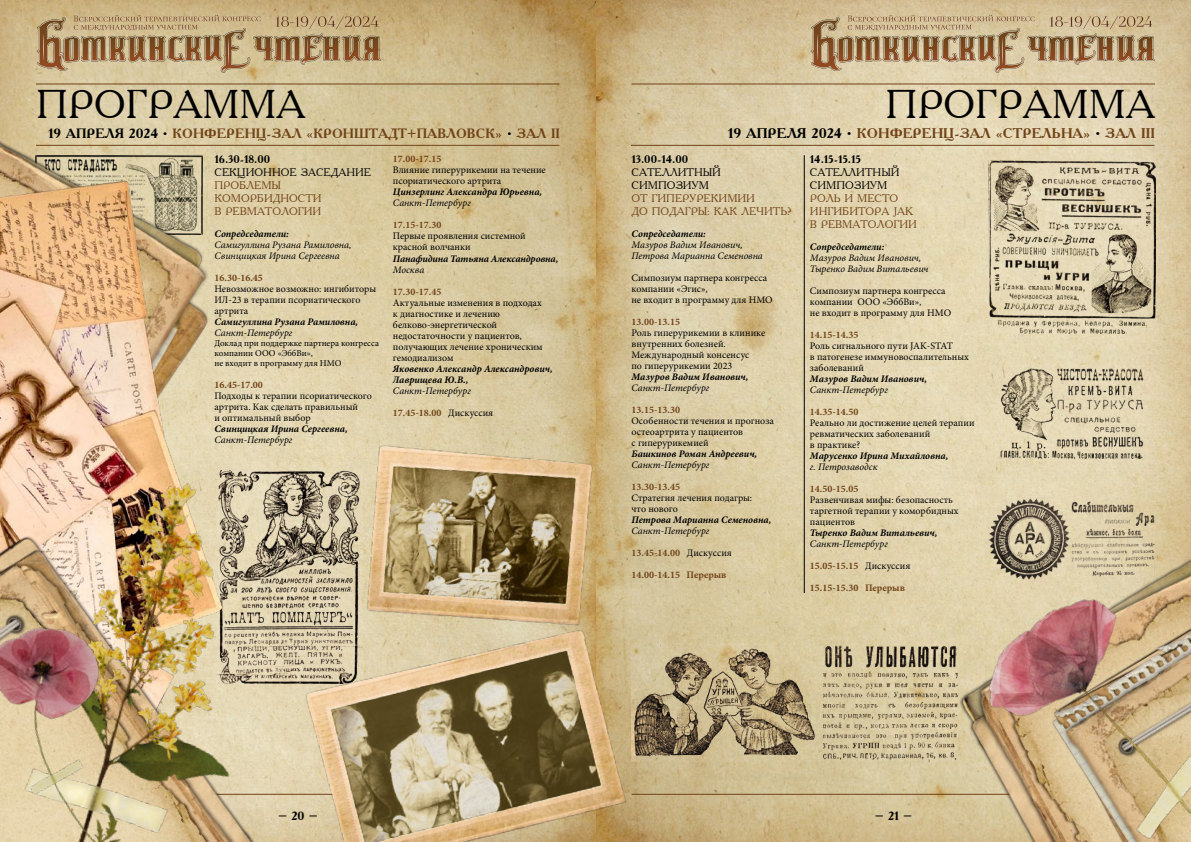
<style>
.page{position:relative;width:1191px;height:842px;background:#fff}
.page>*{position:absolute;margin:0;border:0;box-sizing:border-box;transform-origin:0 0}
.t1{font:40px "Academia Plain";color:#000}
.t2{font:700 14px "Academia";color:#714419}
.t3{font:700 13.5px "Academia";color:#714419}
.t4{font:700 12px "Academia";color:#000}
.t5{font:11px/13px "Academia Plain";color:#714419}
.t6{font:11px/13px "Academia Plain";color:#000}
.t7{font:700 11px "Academia";color:#000}
.t8{font:10px/11px "Minion Pro";color:#000}
.t9{font:italic 700 10px/11px "Minion Pro";color:#000}
.t10{font:italic 10px/11px "Minion Pro";color:#000}
.t11{font:700 10px "Minion Pro";color:#714419}
.t12{font:9px/10px "Minion Pro";color:#000}
.s1{color:#000}
.s2{font-weight:400;color:#000}
</style>
<div class="page">
<img style="left:0;top:0;width:1191px;height:842px">
<hr style="left:36px;top:83px;width:523px;height:1px;background:#714419">
<hr style="left:631px;top:83px;width:524px;height:1px;background:#714419">
<hr style="left:631px;top:794px;width:524px;height:1px;background:#714419">
<svg style="left:37px;top:15px;width:344px;height:58px;background:#b69b72"></svg>
<svg style="left:810px;top:15px;width:345px;height:58px;background:#bda37e"></svg>
<img style="left:0;top:129px;width:238px;height:316px">
<img style="left:309px;top:470px;width:46px;height:152px">
<hr style="left:36px;top:145px;width:523px;height:1px;background:#714419">
<hr style="left:631px;top:145px;width:523px;height:1px;background:#714419">
<hr style="left:804px;top:155px;width:1px;height:438px;background:#000">
<img style="left:988px;top:497px;width:166px;height:60px">
<img style="left:355px;top:434px;width:248px;height:188px">
<img style="left:309px;top:622px;width:326px;height:220px">
<img style="left:0;top:139px;width:222px;height:306px">
<img style="left:0;top:445px;width:309px;height:397px">
<img style="left:0;top:602px;width:173px;height:240px">
<img style="left:994px;top:365px;width:154px;height:96px">
<img style="left:631px;top:643px;width:315px;height:118px">
<img style="left:988px;top:160px;width:167px;height:173px">
<img style="left:949px;top:558px;width:242px;height:284px">
<h1 class="t1" style="left:36px;top:79px;width:271px">ПРОГРАММА</h1>
<h3 class="t3" style="left:48px;top:124px;width:513px"><span class="s1">19 АПРЕЛЯ 2024 •</span> КОНФЕРЕНЦ-ЗАЛ «КРОНШТАДТ+ПАВЛОВСК» <span class="s1">•</span> ЗАЛ II</h3>
<p class="t7" style="left:214px;top:152px;width:57px">16.30-18.00</p>
<p class="t6" style="left:214px;top:165px;width:158px">СЕКЦИОННОЕ ЗАСЕДАНИЕ</p>
<p class="t5" style="left:214px;top:178px;width:109px">ПРОБЛЕМЫ<br>КОМОРБИДНОСТИ<br>В РЕВМАТОЛОГИИ</p>
<p class="t9" style="left:214px;top:228px;width:76px">Сопредседатели:</p>
<p class="t10" style="left:214px;top:239px;width:138px">Самигуллина Рузана Рамиловна,<br>Свинцицкая Ирина Сергеевна</p>
<p class="t11" style="left:214px;top:270px;width:50px">16.30-16.45</p>
<p class="t8" style="left:214px;top:283px;width:163px">Невозможное возможно: ингибиторы<br>ИЛ-23 в терапии псориатического артрита</p>
<p class="t9" style="left:214px;top:316px;width:145px">Самигуллина Рузана Рамиловна,</p>
<p class="t10" style="left:214px;top:327px;width:79px">Санкт-Петербург</p>
<p class="t12" style="left:214px;top:338px;width:166px">Доклад при поддержке партнера конгресса компании ООО «ЭббВи»,<br>не входит в программу для НМО</p>
<p class="t11" style="left:214px;top:377px;width:50px">16.45-17.00</p>
<p class="t8" style="left:214px;top:390px;width:159px">Подходы к терапии псориатического артрита. Как сделать правильный<br>и оптимальный выбор</p>
<p class="t9" style="left:214px;top:423px;width:135px">Свинцицкая Ирина Сергеевна,</p>
<p class="t10" style="left:214px;top:434px;width:79px">Санкт-Петербург</p>
<p class="t11" style="left:393px;top:152px;width:50px">17.00-17.15</p>
<p class="t8" style="left:393px;top:165px;width:154px">Влияние гиперурикемии на течение псориатического артрита</p>
<p class="t9" style="left:393px;top:187px;width:151px">Цинзерлинг Александра Юрьевна,</p>
<p class="t10" style="left:393px;top:198px;width:79px">Санкт-Петербург</p>
<p class="t11" style="left:393px;top:218px;width:50px">17.15-17.30</p>
<p class="t8" style="left:393px;top:231px;width:134px">Первые проявления системной красной волчанки</p>
<p class="t9" style="left:393px;top:253px;width:167px">Панафидина Татьяна Александровна,</p>
<p class="t10" style="left:393px;top:264px;width:33px">Москва</p>
<p class="t11" style="left:393px;top:284px;width:50px">17.30-17.45</p>
<p class="t8" style="left:393px;top:297px;width:151px">Актуальные изменения в подходах к диагностике и лечению белково-энергетической недостаточности у пациентов, получающих лечение хроническим гемодиализом</p>
<p class="t9" style="left:393px;top:363px;width:161px">Яковенко Александр Александрович,<br>Лаврищева Ю.В.,</p>
<p class="t10" style="left:393px;top:385px;width:79px">Санкт-Петербург</p>
<p class="t11" style="left:393px;top:405px;width:102px">17.45-18.00 <span class="s2">Дискуссия</span></p>
<h1 class="t1" style="left:885px;top:79px;width:271px">ПРОГРАММА</h1>
<h2 class="t2" style="left:728px;top:124px;width:428px"><span class="s1">19 АПРЕЛЯ 2024 •</span> КОНФЕРЕНЦ-ЗАЛ «СТРЕЛЬНА» <span class="s1">•</span> ЗАЛ III</h2>
<p class="t7" style="left:631px;top:152px;width:58px">13.00-14.00</p>
<p class="t6" style="left:631px;top:165px;width:91px">САТЕЛЛИТНЫЙ<br>СИМПОЗИУМ</p>
<p class="t5" style="left:631px;top:191px;width:162px">ОТ ГИПЕРУРЕКИМИИ<br>ДО ПОДАГРЫ: КАК ЛЕЧИТЬ?</p>
<p class="t9" style="left:631px;top:228px;width:76px">Сопредседатели:</p>
<p class="t10" style="left:631px;top:239px;width:133px">Мазуров Вадим Иванович,<br>Петрова Марианна Семеновна</p>
<p class="t8" style="left:631px;top:272px;width:143px">Симпозиум партнера конгресса компании «Эгис»,<br>не входит в программу для НМО</p>
<p class="t11" style="left:631px;top:314px;width:50px">13.00-13.15</p>
<p class="t8" style="left:631px;top:327px;width:135px">Роль гиперурикемии в клинике внутренних болезней.<br>Международный консенсус<br>по гиперурикемии 2023</p>
<p class="t9" style="left:631px;top:371px;width:118px">Мазуров Вадим Иванович,</p>
<p class="t10" style="left:631px;top:382px;width:79px">Санкт-Петербург</p>
<p class="t11" style="left:631px;top:402px;width:50px">13.15-13.30</p>
<p class="t8" style="left:631px;top:415px;width:144px">Особенности течения и прогноза остеоартрита у пациентов<br>с гиперурикемией</p>
<p class="t9" style="left:631px;top:448px;width:127px">Башкинов Роман Андреевич,</p>
<p class="t10" style="left:631px;top:459px;width:79px">Санкт-Петербург</p>
<p class="t11" style="left:631px;top:479px;width:50px">13.30-13.45</p>
<p class="t8" style="left:631px;top:492px;width:122px">Стратегия лечения подагры: что нового</p>
<p class="t9" style="left:631px;top:514px;width:141px">Петрова Марианна Семеновна,</p>
<p class="t10" style="left:631px;top:525px;width:79px">Санкт-Петербург</p>
<p class="t11" style="left:631px;top:545px;width:102px">13.45-14.00 <span class="s2">Дискуссия</span></p>
<p class="t11" style="left:631px;top:567px;width:96px">14.00-14.15 Перерыв</p>
<p class="t7" style="left:810px;top:152px;width:52px">14.15-15.15</p>
<p class="t6" style="left:810px;top:165px;width:91px">САТЕЛЛИТНЫЙ<br>СИМПОЗИУМ</p>
<p class="t5" style="left:810px;top:191px;width:108px">РОЛЬ И МЕСТО<br>ИНГИБИТОРА JAK<br>В РЕВМАТОЛОГИИ</p>
<p class="t9" style="left:810px;top:241px;width:76px">Сопредседатели:</p>
<p class="t10" style="left:810px;top:252px;width:120px">Мазуров Вадим Иванович,<br>Тыренко Вадим Витальевич</p>
<p class="t8" style="left:810px;top:285px;width:143px">Симпозиум партнера конгресса компании ООО «ЭббВи»,<br>не входит в программу для НМО</p>
<p class="t11" style="left:810px;top:327px;width:50px">14.15-14.35</p>
<p class="t8" style="left:810px;top:340px;width:160px">Роль сигнального пути JAK-STAT<br>в патогенезе иммуновоспалительных заболеваний</p>
<p class="t9" style="left:810px;top:373px;width:118px">Мазуров Вадим Иванович,</p>
<p class="t10" style="left:810px;top:384px;width:79px">Санкт-Петербург</p>
<p class="t11" style="left:810px;top:404px;width:50px">14.35-14.50</p>
<p class="t8" style="left:810px;top:417px;width:166px">Реально ли достижение целей терапии ревматических заболеваний<br>в практике?</p>
<p class="t9" style="left:810px;top:450px;width:140px">Марусенко Ирина Михайловна,</p>
<p class="t10" style="left:810px;top:461px;width:69px">г. Петрозаводск</p>
<p class="t11" style="left:810px;top:481px;width:50px">14.50-15.05</p>
<p class="t8" style="left:810px;top:494px;width:150px">Развенчивая мифы: безопасность таргетной терапии у коморбидных пациентов</p>
<p class="t9" style="left:810px;top:527px;width:129px">Тыренко Вадим Витальевич,</p>
<p class="t10" style="left:810px;top:538px;width:79px">Санкт-Петербург</p>
<p class="t11" style="left:810px;top:558px;width:102px">15.05-15.15 <span class="s2">Дискуссия</span></p>
<p class="t11" style="left:810px;top:580px;width:96px">15.15-15.30 Перерыв</p>
<p class="t4" style="left:278px;top:808px;width:41px">– 20 –</p>
<p class="t4" style="left:874px;top:808px;width:39px">– 21 –</p>
</div>
